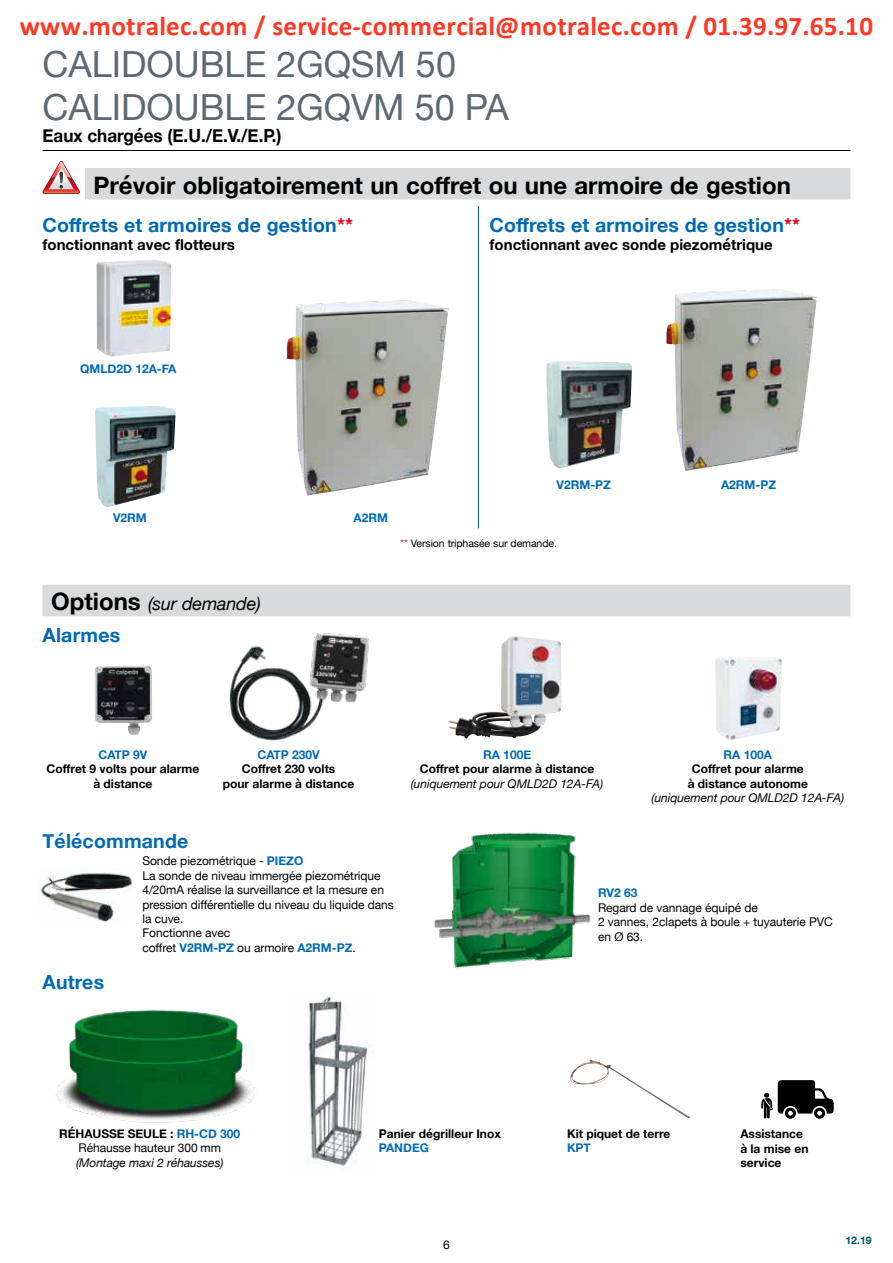
<style>
.page{position:relative;width:893px;height:1263px;background:#fff}
.page>*{position:absolute;margin:0;border:0;box-sizing:border-box;transform-origin:0 0}
.t1{font:36px/43.2px "Helvetica Neue";color:#5d6970}
.t2{font:700 27px "Calibri";color:#ff3724}
.t3{font:700 24px "Helvetica Neue";color:#000}
.t4{font:700 19.5px "Helvetica Neue";letter-spacing:.01em;color:#006ab3}
.t5{font:700 18px "Helvetica Neue";color:#000;scale:.95 1}
.t6{font:italic 18px "Helvetica Neue";letter-spacing:-.01em;color:#000}
.t7{font:700 15px "Helvetica Neue";color:#000}
.t8{font:12px/14.4px "Helvetica Neue";letter-spacing:-.005em;color:#000}
.t9{font:700 12px/14.4px "Helvetica Neue";color:#000;text-align:center}
.t10{font:italic 12px "Helvetica Neue";letter-spacing:-.005em;color:#000}
.t11{font:700 12px "Helvetica Neue";color:#006ab3}
.t12{font:10.5px "Helvetica Neue";letter-spacing:-.01em;color:#000}
.t13{font:700 10.5px "Helvetica Neue";color:#005a65}
.s1{color:#e2001a}
.s2{font-weight:700;font-style:normal;font-size:24px}
.s3{font-weight:700;color:#006ab3}
.s4{font-weight:700}
</style>
<div class="page">
<img style="left:95px;top:665px;width:57px;height:70px">
<img style="left:54px;top:1010px;width:202px;height:113px">
<img style="left:433px;top:832px;width:158px;height:137px">
<div style="left:43px;top:585px;width:807px;height:31px;background:#d9dadb"></div>
<img style="left:96px;top:259px;width:75px;height:98px">
<img style="left:95px;top:406px;width:81px;height:101px">
<img style="left:546px;top:361px;width:86px;height:107px">
<img style="left:308px;top:996px;width:60px;height:170px">
<img style="left:666px;top:289px;width:152px;height:182px">
<img style="left:286px;top:300px;width:163px;height:196px">
<img style="left:449px;top:636px;width:113px;height:102px">
<img style="left:715px;top:657px;width:67px;height:83px">
<img style="left:570px;top:1060px;width:120px;height:59px">
<img style="left:37px;top:873px;width:95px;height:49px">
<hr style="left:478px;top:206px;width:1px;height:322px;background:#005a65">
<svg style="left:761px;top:1080px;width:73px;height:39px"></svg>
<div style="left:85px;top:168px;width:765px;height:31px;background:#d9dadb"></div>
<svg style="left:43px;top:161px;width:37px;height:33px"></svg>
<img style="left:229px;top:633px;width:140px;height:108px">
<hr style="left:43px;top:150px;width:807px;height:1px;background:#000">
<h2 class="t2" style="left:20px;top:15px;width:855px">www.motralec.com / service-commercial@motralec.com / 01.39.97.65.10</h2>
<h1 class="t1" style="left:43px;top:40px;width:468px">CALIDOUBLE 2GQSM 50<br>CALIDOUBLE 2GQVM 50 PA</h1>
<h3 class="t5" style="left:43px;top:121px;width:253px">Eaux chargées (E.U./E.V./E.P.)</h3>
<h3 class="t3" style="left:94px;top:166px;width:699px">Prévoir obligatoirement un coffret ou une armoire de gestion</h3>
<h3 class="t4" style="left:43px;top:209px;width:312px">Coffrets et armoires de gestion<span class="s1">**</span></h3>
<p class="t7" style="left:43px;top:232px;width:194px">fonctionnant avec flotteurs</p>
<h3 class="t4" style="left:490px;top:209px;width:312px">Coffrets et armoires de gestion<span class="s1">**</span></h3>
<p class="t7" style="left:490px;top:232px;width:285px">fonctionnant avec sonde piezométrique</p>
<p class="t11" style="left:80px;top:359px;width:98px">QMLD2D 12A-FA</p>
<p class="t11" style="left:113px;top:508px;width:35px">V2RM</p>
<p class="t11" style="left:354px;top:508px;width:36px">A2RM</p>
<p class="t11" style="left:557px;top:475px;width:56px">V2RM-PZ</p>
<p class="t11" style="left:721px;top:475px;width:57px">A2RM-PZ</p>
<p class="t12" style="left:401px;top:535px;width:158px"><span class="s1">**</span> Version triphasée sur demande.</p>
<h3 class="t6" style="left:51px;top:591px;width:211px"><span class="s2">Options</span> (sur demande)</h3>
<h3 class="t4" style="left:43px;top:620px;width:79px">Alarmes</h3>
<p class="t11" style="left:98px;top:745px;width:50px">CATP 9V</p>
<p class="t9" style="left:47px;top:762px;width:154px">Coffret 9 volts pour alarme à distance</p>
<h3 class="t4" style="left:43px;top:825px;width:147px">Télécommande</h3>
<p class="t11" style="left:257px;top:745px;width:64px">CATP 230V</p>
<p class="t9" style="left:223px;top:762px;width:133px">Coffret 230 volts<br>pour alarme à distance</p>
<p class="t11" style="left:483px;top:745px;width:50px">RA 100E</p>
<p class="t9" style="left:420px;top:762px;width:176px">Coffret pour alarme à distance</p>
<p class="t10" style="left:411px;top:775px;width:194px">(uniquement pour QMLD2D 12A-FA)</p>
<p class="t11" style="left:724px;top:745px;width:50px">RA 100A</p>
<p class="t9" style="left:688px;top:762px;width:122px">Coffret pour alarme à distance autonome</p>
<p class="t10" style="left:652px;top:789px;width:194px">(uniquement pour QMLD2D 12A-FA)</p>
<h3 class="t4" style="left:43px;top:967px;width:63px">Autres</h3>
<p class="t8" style="left:142px;top:853px;width:253px">Sonde piezométrique - <span class="s3">PIEZO<br></span>La sonde de niveau immergée piezométrique<br>4/20mA réalise la surveillance et la mesure en pression différentielle du niveau du liquide dans la cuve.<br>Fonctionne avec<br>coffret <span class="s3">V2RM-PZ</span> ou armoire <span class="s3">A2RM-PZ</span>.</p>
<p class="t8" style="left:59px;top:1126px;width:183px;text-align:center"><span class="s4">RÉHAUSSE SEULE :</span> <span class="s3">RH-CD 300<br></span>Réhausse hauteur 300 mm</p>
<p class="t10" style="left:76px;top:1154px;width:149px">(Montage maxi 2 réhausses)</p>
<p class="t9" style="left:379px;top:1127px;width:123px">Panier dégrilleur Inox</p>
<p class="t11" style="left:379px;top:1139px;width:52px">PANDEG</p>
<p class="t11" style="left:598px;top:884px;width:41px">RV2 63</p>
<p class="t8" style="left:598px;top:899px;width:236px">Regard de vannage équipé de<br>2 vannes, 2clapets à boule + tuyauterie PVC en Ø 63.</p>
<p class="t9" style="left:567px;top:1127px;width:105px">Kit piquet de terre</p>
<p class="t11" style="left:567px;top:1139px;width:25px">KPT</p>
<p class="t9" style="left:740px;top:1127px;width:70px;text-align:left">Assistance à la mise en service</p>
<p class="t8" style="left:443px;top:1236px;width:8px">6</p>
<p class="t13" style="left:845px;top:1232px;width:28px">12.19</p>
</div>
